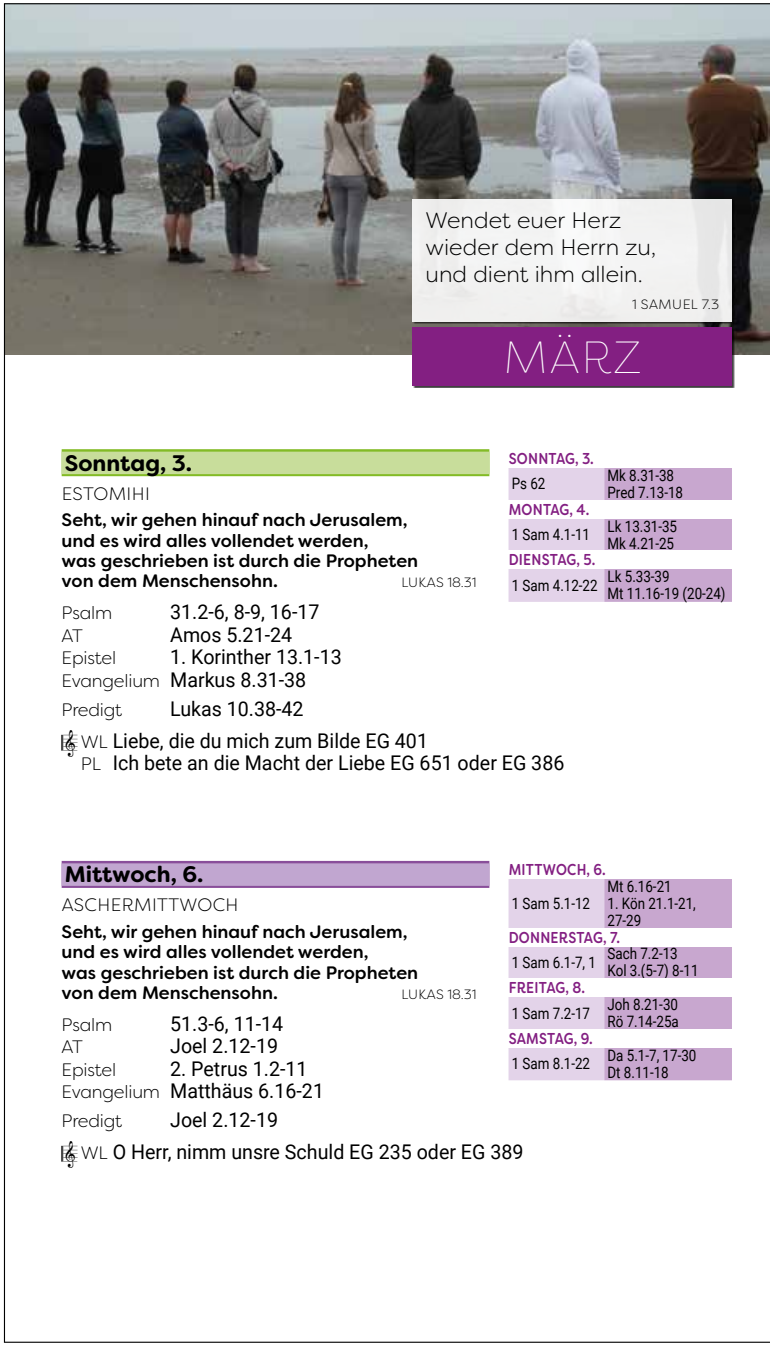
<style>
.page{position:relative;width:770px;height:1346px;background:#fff}
.page>*{position:absolute;margin:0;border:0;box-sizing:border-box;transform-origin:0 0}
.t1{font:100 45px "Filson Soft";color:#fff}
.t2{font:300 22.5px/27px "Filson Soft";letter-spacing:.005em;color:#000}
.t3{font:700 22.5px "Filson Soft";color:#000}
.t4{font:20.25px/22.5px "Roboto";color:#000}
.t5{font:500 18px/20.2px "Filson Soft";color:#000}
.t6{font:300 18px "Filson Soft";letter-spacing:-.01em;color:#000}
.t7{font:300 18px "Filson Soft";letter-spacing:.02em;color:#000}
.t8{font:15.75px/16.9px "Roboto";color:#000;scale:.85 1}
.t9{font:500 15.75px "Filson Soft";letter-spacing:.02em;color:#831f82;scale:.85 1}
.t10{font:300 13.5px "Filson Soft";letter-spacing:.02em;color:#000}
.s1{font-family:"Filson Soft";font-weight:300;font-size:18px}
.s2{font-family:"Musicelements";font-size:33.75px}
</style>
<div class="page">
<svg style="left:508px;top:468px;width:223px;height:134px;background:#d4bbdb"></svg>
<div style="left:502px;top:500px;width:229px;height:18px;background:#fff"></div>
<div style="left:502px;top:551px;width:229px;height:18px;background:#fff"></div>
<div style="left:508px;top:879px;width:96px;height:201px;background:#e3d3e9"></div>
<div style="left:604px;top:879px;width:127px;height:201px;background:#c8a7cf"></div>
<div style="left:502px;top:928px;width:267px;height:18px;background:#fff"></div>
<div style="left:502px;top:978px;width:229px;height:18px;background:#fff"></div>
<div style="left:502px;top:1029px;width:229px;height:18px;background:#fff"></div>
<img style="left:6px;top:5px;width:761px;height:349px">
<div style="left:62px;top:449px;width:427px;height:27px;background:linear-gradient(to right,#9bc74f,#9bc74f)"></div>
<div style="left:62px;top:452px;width:427px;height:22px;background:#c8dd9b"></div>
<div style="left:62px;top:861px;width:427px;height:27px;background:#894e9a"></div>
<div style="left:62px;top:863px;width:427px;height:23px;background:#c1a6d0"></div>
<div style="left:412px;top:328px;width:322px;height:60px;background:#000;opacity:.75"></div>
<div style="left:412px;top:328px;width:319px;height:58px;background:#831f82"></div>
<div style="left:412px;top:199px;width:322px;height:125px;background:#000;opacity:.75"></div>
<div style="left:412px;top:199px;width:319px;height:122px;background:#f1f1f1"></div>
<p class="t2" style="left:425px;top:206px;width:232px">Wendet euer Herz wieder dem Herrn zu, und dient ihm allein.</p>
<p class="t10" style="left:632px;top:296px;width:88px">1 SAMUEL 7.3</p>
<h1 class="t1" style="left:503px;top:330px;width:139px">MÄRZ</h1>
<p class="t9" style="left:508px;top:448px;width:102px">SONNTAG, 3.</p>
<p class="t8" style="left:511px;top:475px;width:41px">Ps 62</p>
<p class="t8" style="left:607px;top:466px;width:90px">Mk 8.31-38<br>Pred 7.13-18</p>
<p class="t9" style="left:508px;top:499px;width:96px">MONTAG, 4.</p>
<p class="t8" style="left:511px;top:525px;width:94px">1 Sam 4.1-11</p>
<p class="t8" style="left:607px;top:517px;width:83px">Lk 13.31-35<br>Mk 4.21-25</p>
<p class="t9" style="left:508px;top:550px;width:103px">DIENSTAG, 5.</p>
<p class="t8" style="left:511px;top:576px;width:103px">1 Sam 4.12-22</p>
<p class="t8" style="left:607px;top:568px;width:140px">Lk 5.33-39<br>Mt 11.16-19 (20-24)</p>
<p class="t3" style="left:65px;top:448px;width:129px">Sonntag, 3.</p>
<p class="t7" style="left:62px;top:482px;width:90px">ESTOMIHI</p>
<p class="t5" style="left:62px;top:510px;width:358px">Seht, wir gehen hinauf nach Jerusalem, und es wird alles vollendet werden,<br>was geschrieben ist durch die Propheten von dem Menschensohn.</p>
<p class="t10" style="left:401px;top:574px;width:77px">LUKAS 18.31</p>
<p class="t6" style="left:62px;top:602px;width:52px">Psalm</p>
<p class="t4" style="left:170px;top:600px;width:151px">31.2-6, 8-9, 16-17</p>
<p class="t6" style="left:62px;top:624px;width:23px">AT</p>
<p class="t4" style="left:170px;top:622px;width:123px">Amos 5.21-24</p>
<p class="t6" style="left:62px;top:647px;width:56px">Epistel</p>
<p class="t4" style="left:62px;top:645px;width:281px;text-indent:108px">1. Korinther 13.1-13<br><span class="s1">Evangelium</span> Markus 8.31-38</p>
<p class="t6" style="left:62px;top:698px;width:62px">Predigt</p>
<p class="t4" style="left:62px;top:691px;width:368px;line-height:32.2px;text-indent:108px">Lukas 10.38-42<br><span class="s2">B</span><span class="s1">WL</span> Liebe, die du mich zum Bilde EG 401</p>
<p class="t4" style="left:81px;top:751px;width:485px"><span class="s1">PL</span> Ich bete an die Macht der Liebe EG 651 oder EG 386</p>
<p class="t9" style="left:508px;top:860px;width:116px">MITTWOCH, 6.</p>
<p class="t8" style="left:511px;top:894px;width:94px">1 Sam 5.1-12</p>
<p class="t3" style="left:65px;top:860px;width:140px">Mittwoch, 6.</p>
<p class="t7" style="left:62px;top:894px;width:178px">ASCHERMITTWOCH</p>
<p class="t5" style="left:62px;top:921px;width:358px">Seht, wir gehen hinauf nach Jerusalem, und es wird alles vollendet werden,<br>was geschrieben ist durch die Propheten von dem Menschensohn.</p>
<p class="t8" style="left:607px;top:878px;width:77px">Mt 6.16-21</p>
<p class="t8" style="left:607px;top:894px;width:105px">1. Kön 21.1-21,<br>27-29</p>
<p class="t9" style="left:508px;top:927px;width:133px">DONNERSTAG, 7.</p>
<p class="t8" style="left:511px;top:953px;width:101px">1 Sam 6.1-7, 1</p>
<p class="t8" style="left:607px;top:945px;width:109px">Sach 7.2-13<br>Kol 3.(5-7) 8-11</p>
<p class="t9" style="left:508px;top:977px;width:91px">FREITAG, 8.</p>
<p class="t8" style="left:511px;top:1004px;width:94px">1 Sam 7.2-17</p>
<p class="t8" style="left:607px;top:995px;width:85px">Joh 8.21-30<br>Rö 7.14-25a</p>
<p class="t9" style="left:508px;top:1028px;width:100px">SAMSTAG, 9.</p>
<p class="t8" style="left:511px;top:1055px;width:94px">1 Sam 8.1-22</p>
<p class="t8" style="left:607px;top:1046px;width:106px">Da 5.1-7, 17-30<br>Dt 8.11-18</p>
<p class="t10" style="left:401px;top:986px;width:77px">LUKAS 18.31</p>
<p class="t6" style="left:62px;top:1013px;width:52px">Psalm</p>
<p class="t4" style="left:170px;top:1011px;width:114px">51.3-6, 11-14</p>
<p class="t6" style="left:62px;top:1036px;width:23px">AT</p>
<p class="t4" style="left:170px;top:1034px;width:109px">Joel 2.12-19</p>
<p class="t6" style="left:62px;top:1058px;width:56px">Epistel</p>
<p class="t4" style="left:62px;top:1056px;width:264px;text-indent:108px">2. Petrus 1.2-11<br><span class="s1">Evangelium</span> Matthäus 6.16-21</p>
<p class="t6" style="left:62px;top:1110px;width:62px">Predigt</p>
<p class="t4" style="left:62px;top:1103px;width:463px;line-height:32.2px;text-indent:108px">Joel 2.12-19<br><span class="s2">B</span><span class="s1">WL</span> O Herr, nimm unsre Schuld EG 235 oder EG 389</p>
</div>
